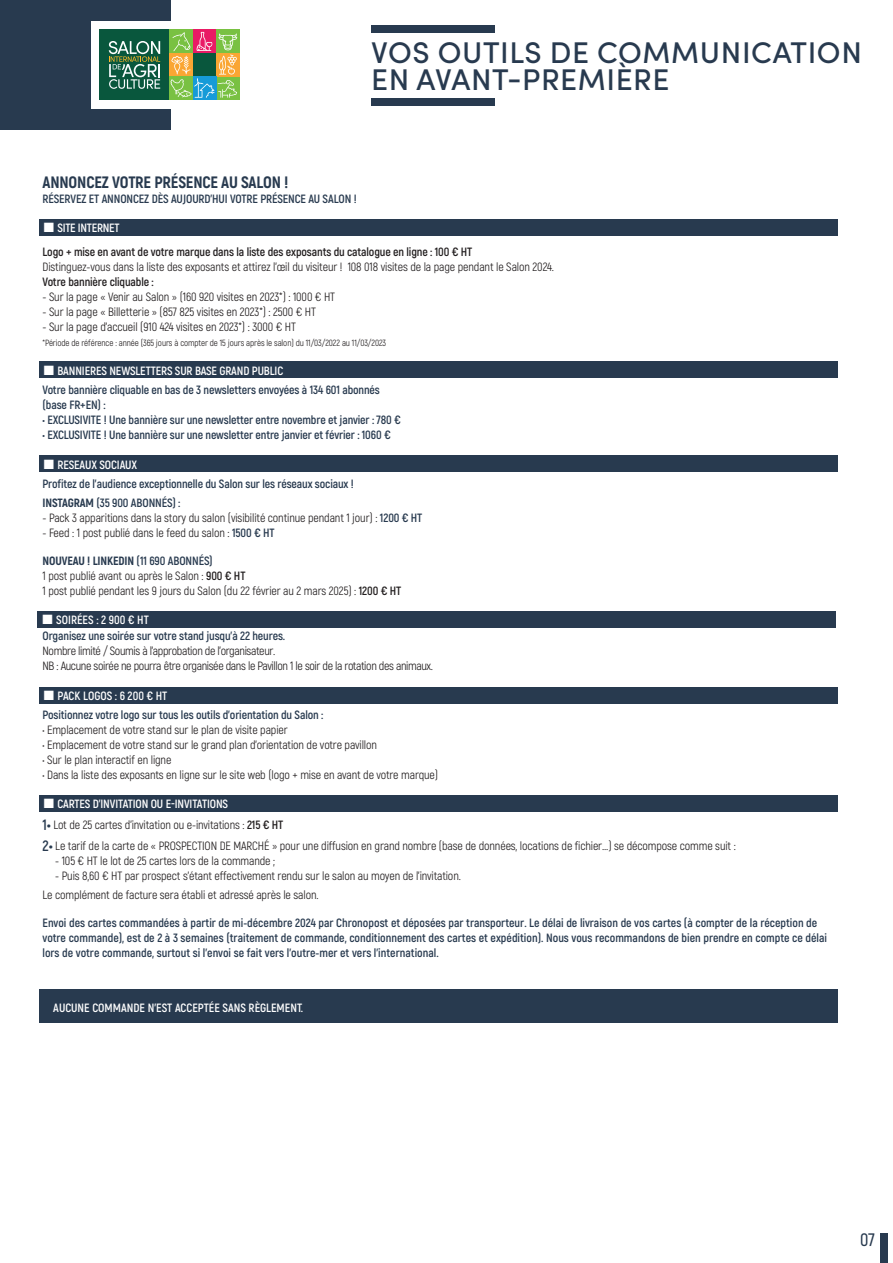
<style>
.page{position:relative;width:893px;height:1263px;background:#fff}
.page>*{position:absolute;margin:0;border:0;box-sizing:border-box;transform-origin:0 0}
.t1{font:500 30px/26.7px "Sofia Pro";letter-spacing:.02em;color:#283a4f}
.t2{font:600 18px "Akrobat";color:#283a4f}
.t3{font:800 16.5px "Akrobat";letter-spacing:-.01em;color:#283a4f}
.t4{font:12px/15px "Akrobat";letter-spacing:-.01em;color:#231f20}
.t5{font:700 12px/19.2px "Akrobat";letter-spacing:-.01em;color:#283a4f}
.t6{font:12px/15px "Akrobat";letter-spacing:-.03em;color:#231f20}
.t7{font:700 12px/24px "Akrobat";letter-spacing:-.02em;color:#231f20}
.t8{font:700 12px "Akrobat";color:#fff}
.t9{font:9px "Akrobat";letter-spacing:-.01em;color:#231f20}
.s1{color:#fff}
.s2{font-weight:800}
.s3{font-weight:700;color:#283a4f}
.s4{font-weight:800;color:#283a4f}
.s5{font-weight:700}
.s6{font-weight:700;color:#fff}
.s7{font-weight:700;font-size:15px;color:#283a4f}
.s8{font-size:24px;color:#283a4f}
</style>
<div class="page">
<div style="left:39px;top:219px;width:798px;height:16px;background:#283a4f"></div>
<div style="left:39px;top:361px;width:798px;height:17px;background:#283a4f"></div>
<div style="left:39px;top:455px;width:798px;height:17px;background:#283a4f"></div>
<div style="left:39px;top:687px;width:798px;height:17px;background:#283a4f"></div>
<div style="left:39px;top:795px;width:798px;height:17px;background:#283a4f"></div>
<div style="left:37px;top:611px;width:798px;height:17px;background:#283a4f"></div>
<div style="left:39px;top:989px;width:798px;height:34px;background:#283a4f"></div>
<div style="left:371px;top:98px;width:123px;height:8px;background:#283a4f"></div>
<div style="left:371px;top:26px;width:123px;height:7px;background:#283a4f"></div>
<div style="left:0;top:0;width:170px;height:130px;background:#283a4f"></div>
<div style="left:91px;top:21px;width:158px;height:88px;background:#fff"></div>
<div style="left:880px;top:1233px;width:7px;height:30px;background:#283a4f"></div>
<div style="left:99px;top:30px;width:71px;height:70px;background:#09573d"></div>
<svg style="left:109px;top:41px;width:51px;height:48px"></svg>
<div style="left:216px;top:77px;width:24px;height:23px;background:#79c142"></div>
<div style="left:169px;top:53px;width:24px;height:24px;background:#faa633"></div>
<div style="left:216px;top:53px;width:24px;height:24px;background:#faa633"></div>
<div style="left:169px;top:30px;width:24px;height:23px;background:#79c142"></div>
<div style="left:193px;top:30px;width:23px;height:23px;background:#e91b65"></div>
<div style="left:216px;top:30px;width:24px;height:23px;background:#79c142"></div>
<div style="left:193px;top:77px;width:23px;height:23px;background:#169bd8"></div>
<div style="left:169px;top:77px;width:24px;height:23px;background:#79c142"></div>
<svg style="left:170px;top:32px;width:67px;height:66px"></svg>
<h1 class="t1" style="left:371px;top:37px;width:492px">VOS OUTILS DE COMMUNICATION<br>EN AVANT-PREMIÈRE</h1>
<h3 class="t3" style="left:43px;top:171px;width:248px">ANNONCEZ VOTRE PRÉSENCE AU SALON !</h3>
<p class="t5" style="left:43px;top:189px;width:316px">RÉSERVEZ ET ANNONCEZ DÈS AUJOURD’HUI VOTRE PRÉSENCE AU SALON !</p>
<p class="t7" style="left:43px;top:216px;width:431px"><span class="s1">■ SITE INTERNET<br></span>Logo + mise en avant de votre marque dans la liste des exposants du catalogue en ligne : 100 € HT</p>
<p class="t4" style="left:43px;top:259px;width:513px">Distinguez-vous dans la liste des exposants et attirez l’œil du visiteur ! 108 018 visites de la page pendant le Salon 2024.</p>
<p class="t7" style="left:43px;top:270px;width:113px">Votre bannière cliquable :</p>
<p class="t4" style="left:43px;top:289px;width:294px">- Sur la page « Venir au Salon » (160 920 visites en 2023*) : 1000 € HT</p>
<p class="t4" style="left:43px;top:304px;width:275px">- Sur la page « Billetterie » (857 825 visites en 2023*) : 2500 € HT</p>
<p class="t4" style="left:43px;top:319px;width:255px">- Sur la page d’accueil (910 424 visites en 2023*) : 3000 € HT</p>
<p class="t9" style="left:43px;top:337px;width:345px">*Période de référence : année (365 jours à compter de 15 jours après le salon) du 11/03/2022 au 11/03/2023</p>
<p class="t5" style="left:43px;top:361px;width:339px"><span class="s1">■ BANNIERES NEWSLETTERS SUR BASE GRAND PUBLIC<br></span>Votre bannière cliquable en bas de 3 newsletters envoyées à 134 601 abonnés</p>
<p class="t5" style="left:43px;top:395px;width:65px">(base FR+EN) :</p>
<p class="t5" style="left:43px;top:410px;width:360px">• EXCLUSIVITE ! Une bannière sur une newsletter entre novembre et janvier : 780 €</p>
<p class="t5" style="left:43px;top:425px;width:350px">• EXCLUSIVITE ! Une bannière sur une newsletter entre janvier et février : 1060 €</p>
<p class="t5" style="left:43px;top:455px;width:313px"><span class="s1">■ RESEAUX SOCIAUX<br></span>Profitez de l’audience exceptionnelle du Salon sur les réseaux sociaux !<br><span class="s2">INSTAGRAM</span> (35 900 ABONNÉS) :</p>
<p class="t4" style="left:43px;top:510px;width:381px">- Pack 3 apparitions dans la story du salon (visibilité continue pendant 1 jour) : <span class="s3">1200 € HT</span></p>
<p class="t4" style="left:43px;top:525px;width:234px">- Feed : 1 post publié dans le feed du salon : <span class="s3">1500 € HT</span></p>
<p class="t4" style="left:43px;top:553px;width:360px"><span class="s4">NOUVEAU ! LINKEDIN</span> <span class="s3">(11 690 ABONNÉS)<br></span>1 post publié avant ou après le Salon : <span class="s5">900 € HT<br></span>1 post publié pendant les 9 jours du Salon (du 22 février au 2 mars 2025) : <span class="s5">1200 € HT</span></p>
<p class="t5" style="left:43px;top:612px;width:244px;line-height:16.2px"><span class="s1">■ SOIRÉES : 2 900 € HT<br></span>Organisez une soirée sur votre stand jusqu’à 22 heures.</p>
<p class="t6" style="left:43px;top:644px;width:392px">Nombre limité / Soumis à l’approbation de l’organisateur.<br>NB : Aucune soirée ne pourra être organisée dans le Pavillon 1 le soir de la rotation des animaux.</p>
<p class="t5" style="left:43px;top:686px;width:282px"><span class="s1">■ PACK LOGOS : 6 200 € HT<br></span>Positionnez votre logo sur tous les outils d’orientation du Salon :</p>
<p class="t4" style="left:43px;top:722px;width:247px">• Emplacement de votre stand sur le plan de visite papier</p>
<p class="t4" style="left:43px;top:737px;width:336px">• Emplacement de votre stand sur le grand plan d’orientation de votre pavillon</p>
<p class="t4" style="left:43px;top:752px;width:130px">• Sur le plan interactif en ligne</p>
<p class="t4" style="left:43px;top:767px;width:397px">• Dans la liste des exposants en ligne sur le site web (logo + mise en avant de votre marque)</p>
<p class="t4" style="left:43px;top:794px;width:695px;line-height:20.7px"><span class="s1">■</span> <span class="s6">CARTES D’INVITATION OU E-INVITATIONS<br></span><span class="s7">1</span><span class="s8">•</span> Lot de 25 cartes d’invitation ou e-invitations : <span class="s5">215 € HT<br></span><span class="s7">2</span><span class="s8">•</span> Le tarif de la carte de « PROSPECTION DE MARCHÉ » pour une diffusion en grand nombre (base de données, locations de fichier...) se décompose comme suit :</p>
<p class="t4" style="left:55px;top:853px;width:221px">- 105 € HT le lot de 25 cartes lors de la commande ;</p>
<p class="t4" style="left:43px;top:866px;width:420px;line-height:19.2px;text-indent:13px">- Puis 8,60 € HT par prospect s’étant effectivement rendu sur le salon au moyen de l’invitation.<br>Le complément de facture sera établi et adressé après le salon.</p>
<p class="t5" style="left:43px;top:915px;width:786px;line-height:15px">Envoi des cartes commandées à partir de mi-décembre 2024 par Chronopost et déposées par transporteur. Le délai de livraison de vos cartes (à compter de la réception de votre commande), est de 2 à 3 semaines (traitement de commande, conditionnement des cartes et expédition). Nous vous recommandons de bien prendre en compte ce délai lors de votre commande, surtout si l’envoi se fait vers l’outre-mer et vers l’international.</p>
<p class="t8" style="left:53px;top:1000px;width:251px">AUCUNE COMMANDE N’EST ACCEPTÉE SANS RÈGLEMENT.</p>
<h2 class="t2" style="left:860px;top:1229px;width:16px">07</h2>
</div>
